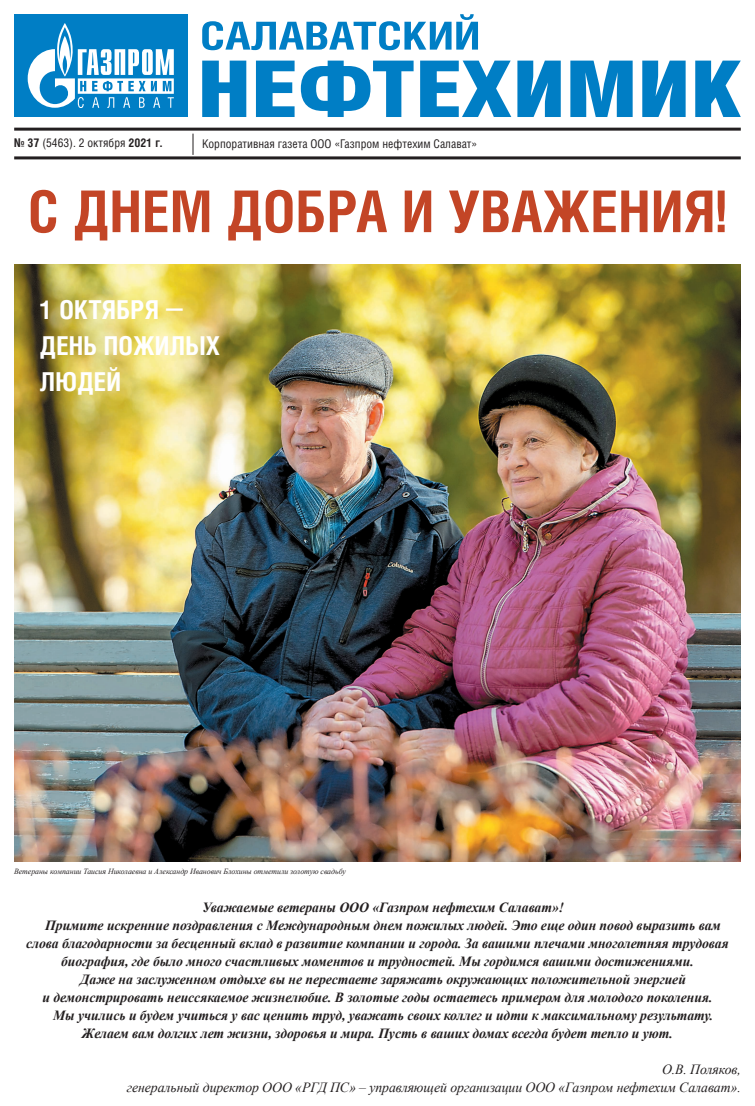
<style>
.page{position:relative;width:755px;height:1106px;background:#fff}
.page>*{position:absolute;margin:0;border:0;box-sizing:border-box;transform-origin:0 0}
.t1{font:700 57.6px "Helios Cond";letter-spacing:.01em;color:#c34526}
.t2{font:700 26px/36px "Helios Cond";letter-spacing:.01em;color:#fff}
.t3{font:italic 700 14px "Times New Roman";letter-spacing:-.005em;color:#231f20}
.t4{font:italic 14px/18px "Times New Roman";letter-spacing:-.005em;color:#231f20;text-align:right}
.t5{font:12px "Helios Cond";color:#231f20}
.t6{font:italic 8px "Times New Roman";letter-spacing:-.005em;color:#231f20}
.s1{font-weight:700}
</style>
<div class="page">
<hr style="left:14px;top:128px;width:726px;height:3px;background:#231f20">
<svg style="left:193px;top:134px;width:1px;height:21px"></svg>
<div style="left:14px;top:14px;width:173px;height:103px;background:#007ec5"></div>
<svg style="left:28px;top:23px;width:146px;height:85px"></svg>
<svg style="left:202px;top:14px;width:275px;height:36px"></svg>
<svg style="left:202px;top:61px;width:44px;height:56px"></svg>
<svg style="left:256px;top:61px;width:38px;height:56px"></svg>
<svg style="left:300px;top:61px;width:113px;height:56px"></svg>
<svg style="left:420px;top:61px;width:91px;height:56px"></svg>
<svg style="left:517px;top:61px;width:43px;height:56px;background:#2892ce"></svg>
<svg style="left:570px;top:61px;width:62px;height:56px"></svg>
<svg style="left:642px;top:61px;width:43px;height:56px;background:#2791cd"></svg>
<svg style="left:695px;top:61px;width:45px;height:56px"></svg>
<hr style="left:14px;top:156px;width:726px;height:3px;background:#231f20">
<img style="left:14px;top:265px;width:726px;height:597px">
<p class="t5" style="left:14px;top:136px;width:149px"><span class="s1">№ 37</span> (5463). 2 октября <span class="s1">2021 г.</span></p>
<p class="t5" style="left:202px;top:136px;width:276px">Корпоративная газета ООО «Газпром нефтехим Салават»</p>
<h1 class="t1" style="left:28px;top:172px;width:699px">С ДНЕМ ДОБРА И УВАЖЕНИЯ!</h1>
<h2 class="t2" style="left:40px;top:292px;width:182px">1 ОКТЯБРЯ —<br>ДЕНЬ ПОЖИЛЫХ<br>ЛЮДЕЙ</h2>
<p class="t6" style="left:14px;top:865px;width:333px">Ветераны компании Таисия Николаевна и Александр Иванович Блохины отметили золотую свадьбу</p>
<p class="t3" style="left:202px;top:897px;width:363px">Уважаемые ветераны ООО «Газпром нефтехим Салават»!</p>
<p class="t3" style="left:45px;top:915px;width:676px">Примите искренние поздравления с Международным днем пожилых людей. Это еще один повод выразить вам</p>
<p class="t3" style="left:26px;top:933px;width:703px">слова благодарности за бесценный вклад в развитие компании и города. За вашими плечами многолетняя трудовая</p>
<p class="t3" style="left:61px;top:951px;width:633px">биография, где было много счастливых моментов и трудностей. Мы гордимся вашими достижениями.</p>
<p class="t3" style="left:80px;top:969px;width:606px">Даже на заслуженном отдыхе вы не перестаете заряжать окружающих положительной энергией</p>
<p class="t3" style="left:42px;top:987px;width:671px">и демонстрировать неиссякаемое жизнелюбие. В золотые годы остаетесь примером для молодого поколения.</p>
<p class="t3" style="left:53px;top:1005px;width:661px">Мы учились и будем учиться у вас ценить труд, уважать своих коллег и идти к максимальному результату.</p>
<p class="t3" style="left:82px;top:1023px;width:592px">Желаем вам долгих лет жизни, здоровья и мира. Пусть в ваших домах всегда будет тепло и уют.</p>
<p class="t4" style="left:127px;top:1060px;width:615px">О.В. Поляков,<br>генеральный директор ООО «РГД ПС» – управляющей организации ООО «Газпром нефтехим Салават».</p>
</div>
